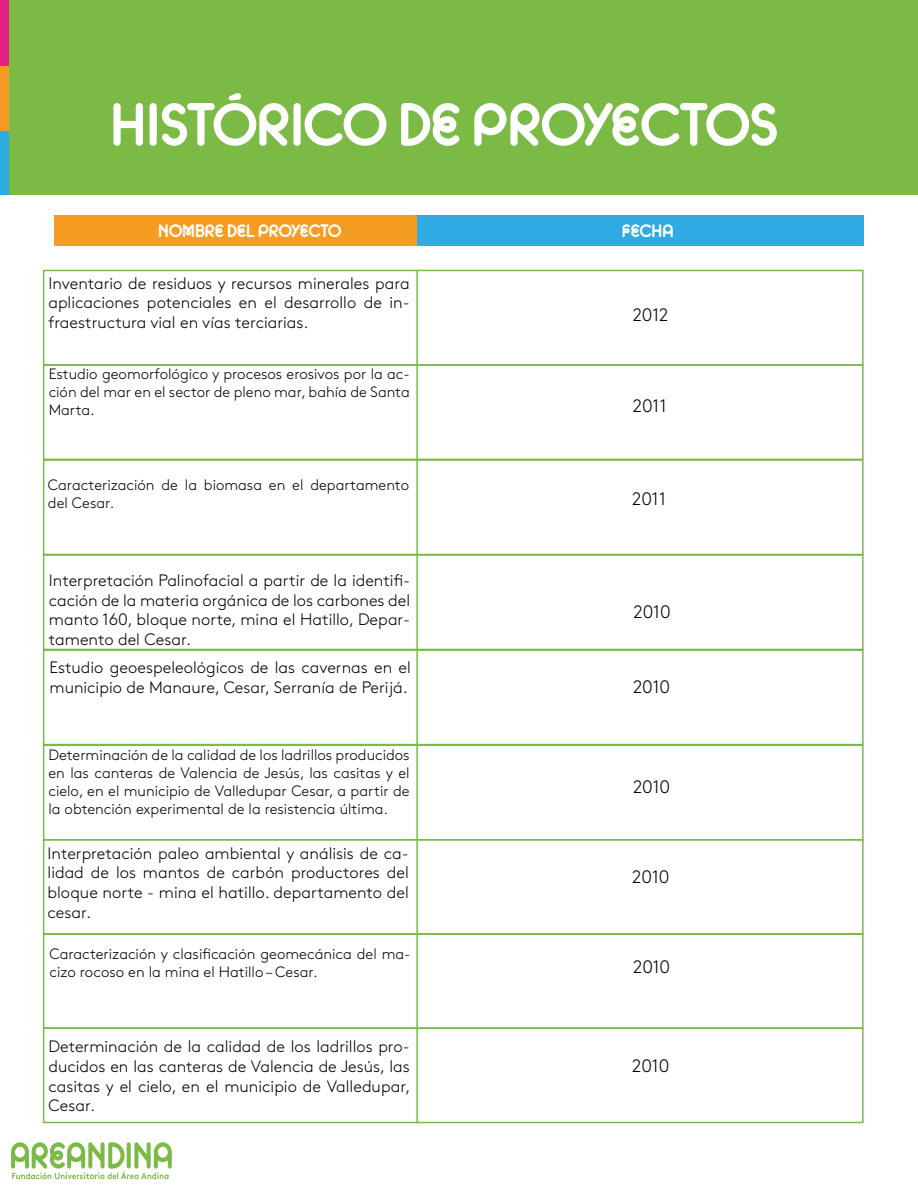
<style>
.page{position:relative;width:918px;height:1188px;background:#fff}
.page>*{position:absolute;margin:0;border:0;box-sizing:border-box;transform-origin:0 0}
.t1{font:60px "Areandina Voz";color:#fff}
.t2{font:300 18px "Brown Std";letter-spacing:-.005em;color:#000}
.t3{font:18px "Areandina Voz";color:#fff}
.t4{font:300 16.5px/19.8px "Brown Std";color:#000;text-align:justify}
.t5{font:300 15px/18px "Brown Std";color:#000;text-align:justify}
</style>
<div class="page">
<div style="left:43px;top:270px;width:821px;height:96px;border:2px solid #7cba46"></div>
<div style="left:0;top:0;width:918px;height:195px;background:#7cba46"></div>
<svg style="left:11px;top:1142px;width:161px;height:37px"></svg>
<div style="left:54px;top:215px;width:362px;height:30px;background:#f59c22"></div>
<div style="left:43px;top:364px;width:821px;height:96px;border:2px solid #7cba46"></div>
<div style="left:43px;top:459px;width:821px;height:96px;border:2px solid #7cba46"></div>
<div style="left:43px;top:554px;width:821px;height:96px;border:2px solid #7cba46"></div>
<div style="left:43px;top:649px;width:821px;height:96px;border:2px solid #7cba46"></div>
<div style="left:43px;top:745px;width:821px;height:95px;border:2px solid #7cba46"></div>
<div style="left:43px;top:839px;width:821px;height:96px;border:2px solid #7cba46"></div>
<div style="left:43px;top:933px;width:821px;height:96px;border:2px solid #7cba46"></div>
<div style="left:43px;top:1027px;width:821px;height:96px;border:2px solid #7cba46"></div>
<hr style="left:416px;top:270px;width:2px;height:853px;background:#7cba46">
<div style="left:418px;top:215px;width:446px;height:30px;background:#2faae2"></div>
<div style="left:0;top:0;width:9px;height:66px;background:#e42085"></div>
<div style="left:0;top:66px;width:9px;height:65px;background:#f59b21"></div>
<div style="left:0;top:131px;width:9px;height:64px;background:#2babe2"></div>
<p class="t1" style="left:110px;top:93px;width:670px">HISTÓRICO DE PROYECTOS</p>
<p class="t3" style="left:158px;top:221px;width:185px">NOMBRE DEL PROYECTO</p>
<p class="t4" style="left:48px;top:273px;width:363px">Inventario de residuos y recursos minerales para aplicaciones potenciales en el desarrollo de in&shy;fraestructura vial en vías terciarias.</p>
<p class="t5" style="left:49px;top:365px;width:363px">Estudio geomorfológico y procesos erosivos por la ac&shy;ción del mar en el sector de pleno mar, bahía de Santa Marta.</p>
<p class="t5" style="left:48px;top:476px;width:363px">Caracterización de la biomasa en el departamento del Cesar.</p>
<p class="t4" style="left:49px;top:571px;width:363px">Interpretación Palinofacial a partir de la identifi&shy;cación de la materia orgánica de los carbones del manto 160, bloque norte, mina el Hatillo, Depar&shy;tamento del Cesar.</p>
<p class="t4" style="left:50px;top:658px;width:363px">Estudio geoespeleológicos de las cavernas en el municipio de Manaure, Cesar, Serranía de Perijá.</p>
<p class="t5" style="left:48px;top:746px;width:363px">Determinación de la calidad de los ladrillos producidos en las canteras de Valencia de Jesús, las casitas y el cielo, en el municipio de Valledupar Cesar, a partir de la obtención experimental de la resistencia última.</p>
<p class="t4" style="left:48px;top:843px;width:363px">Interpretación paleo ambiental y análisis de ca&shy;lidad de los mantos de carbón productores del bloque norte - mina el hatillo. departamento del cesar.</p>
<p class="t5" style="left:49px;top:945px;width:363px">Caracterización y clasificación geomecánica del ma&shy;cizo rocoso en la mina el Hatillo – Cesar.</p>
<p class="t4" style="left:49px;top:1037px;width:364px">Determinación de la calidad de los ladrillos pro&shy;ducidos en las canteras de Valencia de Jesús, las casitas y el cielo, en el municipio de Valledupar, Cesar.</p>
<p class="t3" style="left:622px;top:221px;width:53px">FECHA</p>
<p class="t2" style="left:633px;top:304px;width:37px">2012</p>
<p class="t2" style="left:633px;top:396px;width:35px">2011</p>
<p class="t2" style="left:632px;top:489px;width:35px">2011</p>
<p class="t2" style="left:634px;top:601px;width:39px">2010</p>
<p class="t2" style="left:633px;top:677px;width:39px">2010</p>
<p class="t2" style="left:633px;top:777px;width:39px">2010</p>
<p class="t2" style="left:632px;top:867px;width:39px">2010</p>
<p class="t2" style="left:633px;top:957px;width:39px">2010</p>
<p class="t2" style="left:632px;top:1056px;width:39px">2010</p>
</div>
